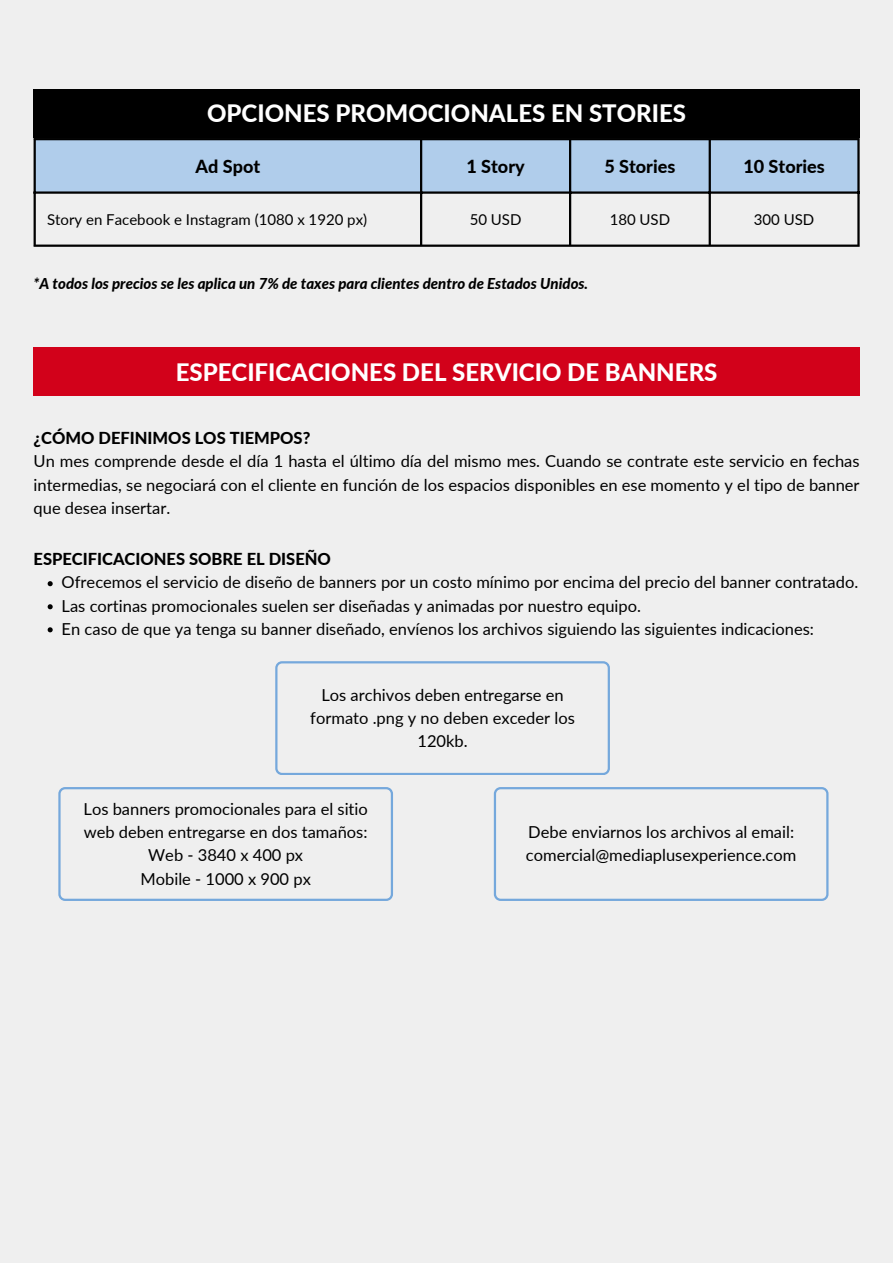
<style>
.page{position:relative;width:893px;height:1263px;background:#efefef}
.page>*{position:absolute;margin:0;border:0;box-sizing:border-box;transform-origin:0 0}
.t1{font:800 24px "Lato";color:#fff}
.t2{font:800 18px "Lato";color:#000}
.t3{font:16.5px/23.1px "Lato";color:#000}
.t4{font:800 16.5px "Lato";color:#000}
.t5{font:italic 800 15px "Lato";color:#000}
.t6{font:15px "Lato";color:#000}
</style>
<div class="page">
<div style="left:34px;top:347px;width:825px;height:49px;background:#d2011a"></div>
<svg style="left:48px;top:581px;width:5px;height:5px"></svg>
<svg style="left:48px;top:604px;width:5px;height:5px"></svg>
<svg style="left:48px;top:627px;width:5px;height:5px"></svg>
<svg style="left:275px;top:661px;width:335px;height:114px"></svg>
<svg style="left:494px;top:787px;width:334px;height:114px"></svg>
<svg style="left:58px;top:787px;width:335px;height:114px"></svg>
<div style="left:36px;top:140px;width:821px;height:51px;background:#b0cdeb"></div>
<hr style="left:34px;top:140px;width:2px;height:105px;background:#000">
<hr style="left:420px;top:140px;width:2px;height:105px;background:#000">
<hr style="left:569px;top:140px;width:2px;height:105px;background:#000">
<hr style="left:708px;top:140px;width:3px;height:105px;background:#000">
<hr style="left:857px;top:140px;width:2px;height:105px;background:#000">
<hr style="left:34px;top:138px;width:825px;height:2px;background:#000">
<hr style="left:34px;top:191px;width:825px;height:3px;background:#000">
<hr style="left:34px;top:245px;width:825px;height:2px;background:#000">
<div style="left:34px;top:89px;width:825px;height:49px;background:#000"></div>
<p class="t1" style="left:207px;top:99px;width:480px">OPCIONES PROMOCIONALES EN STORIES</p>
<p class="t2" style="left:196px;top:155px;width:66px">Ad Spot</p>
<h2 class="t2" style="left:466px;top:155px;width:60px">1 Story</h2>
<p class="t2" style="left:604px;top:155px;width:72px">5 Stories</p>
<p class="t2" style="left:743px;top:155px;width:83px">10 Stories</p>
<p class="t6" style="left:47px;top:210px;width:321px">Story en Facebook e Instagram (1080 x 1920 px)</p>
<p class="t6" style="left:470px;top:210px;width:53px">50 USD</p>
<p class="t6" style="left:609px;top:210px;width:62px">180 USD</p>
<p class="t6" style="left:754px;top:210px;width:62px">300 USD</p>
<p class="t5" style="left:34px;top:274px;width:556px">*A todos los precios se les aplica un 7% de taxes para clientes dentro de Estados Unidos.</p>
<h1 class="t1" style="left:176px;top:357px;width:543px">ESPECIFICACIONES DEL SERVICIO DE BANNERS</h1>
<p class="t4" style="left:34px;top:428px;width:278px">¿CÓMO DEFINIMOS LOS TIEMPOS?</p>
<p class="t3" style="left:34px;top:449px;width:827px;text-align:justify">Un mes comprende desde el día 1 hasta el último día del mismo mes. Cuando se contrate este servicio en fechas intermedias, se negociará con el cliente en función de los espacios disponibles en ese momento y el tipo de banner que desea insertar.</p>
<p class="t4" style="left:34px;top:549px;width:299px">ESPECIFICACIONES SOBRE EL DISEÑO</p>
<p class="t3" style="left:62px;top:570px;width:798px">Ofrecemos el servicio de diseño de banners por un costo mínimo por encima del precio del banner contratado.</p>
<p class="t3" style="left:62px;top:594px;width:581px">Las cortinas promocionales suelen ser diseñadas y animadas por nuestro equipo.</p>
<p class="t3" style="left:62px;top:617px;width:754px">En caso de que ya tenga su banner diseñado, envíenos los archivos siguiendo las siguientes indicaciones:</p>
<p class="t3" style="left:310px;top:683px;width:266px;text-align:center">Los archivos deben entregarse en formato .png y no deben exceder los<br>120kb.</p>
<h3 class="t3" style="left:83px;top:797px;width:286px">Los banners promocionales para el sitio web deben entregarse en dos tamaños:</h3>
<h1 class="t3" style="left:148px;top:843px;width:156px">Web - 3840 x 400 px</h1>
<p class="t3" style="left:140px;top:866px;width:172px">Mobile - 1000 x 900 px</p>
<p class="t3" style="left:526px;top:819px;width:272px">Debe enviarnos los archivos al email: comercial@mediaplusexperience.com</p>
</div>
